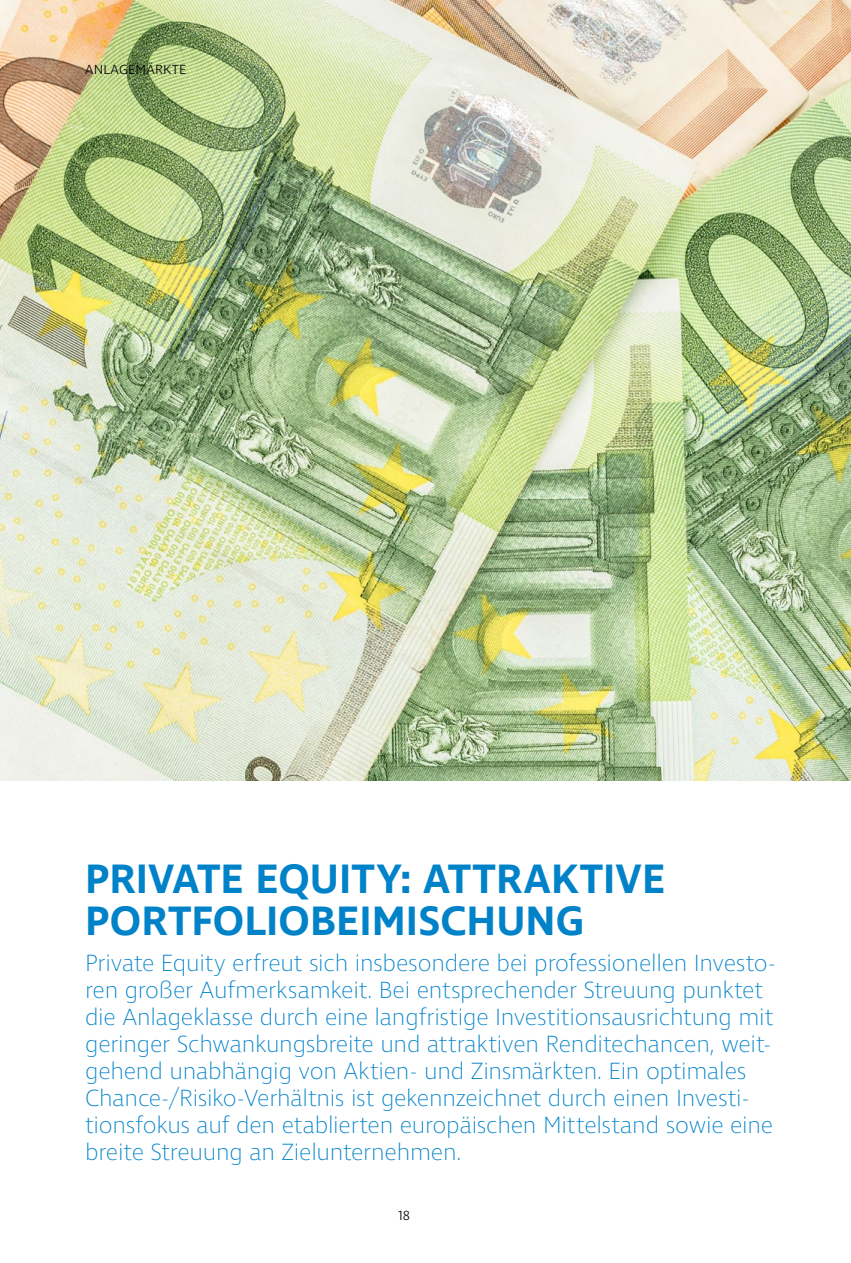
<style>
.page{position:relative;width:851px;height:1263px;background:#fff}
.page>*{position:absolute;margin:0;border:0;box-sizing:border-box;transform-origin:0 0}
.t1{font:600 42px/42px "Ingra";color:#0082c9}
.t2{font:200 24px/27px "Ingra";letter-spacing:-.01em;color:#0082c9}
.t3{font:300 13.5px "Ingra";letter-spacing:.02em;color:#000}
</style>
<div class="page">
<img style="left:0;top:0;width:850px;height:780px">
<p class="t3" style="left:85px;top:61px;width:103px">ANLAGEMÄRKTE</p>
<h1 class="t1" style="left:85px;top:860px;width:581px">PRIVATE EQUITY: ATTRAKTIVE<br>PORTFOLIOBEIMISCHUNG</h1>
<p class="t2" style="left:85px;top:950px;width:692px">Private Equity erfreut sich insbesondere bei professionellen Investo&shy;ren großer Aufmerksamkeit. Bei entsprechender Streuung punktet die Anlageklasse durch eine langfristige Investitionsausrichtung mit geringer Schwankungsbreite und attraktiven Renditechancen, weit&shy;gehend unabhängig von Aktien- und Zinsmärkten. Ein optimales Chance-/Risiko-Verhältnis ist gekennzeichnet durch einen Investi&shy;tionsfokus auf den etablierten europäischen Mittelstand sowie eine breite Streuung an Zielunternehmen.</p>
<p class="t3" style="left:398px;top:1207px;width:13px">18</p>
</div>
